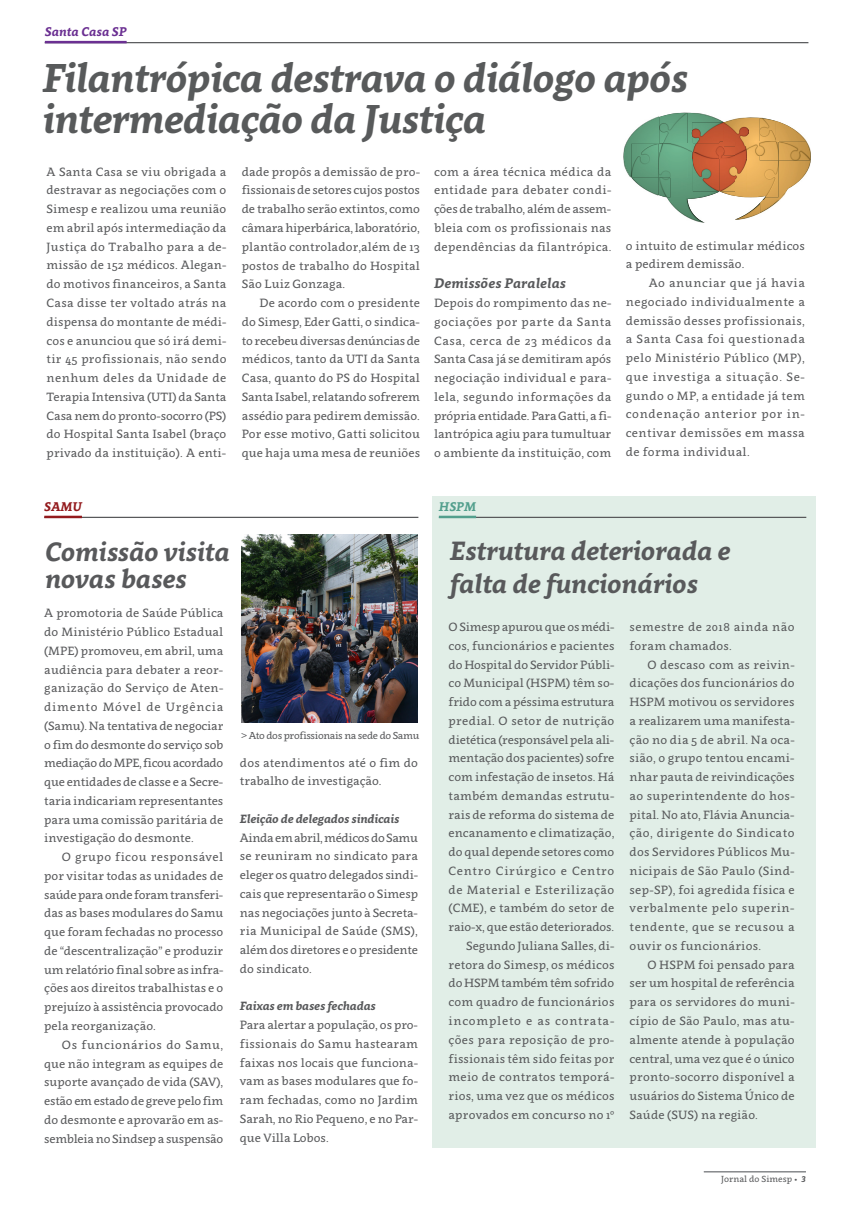
<style>
.page{position:relative;width:851px;height:1205px;background:#fff}
.page>*{position:absolute;margin:0;border:0;box-sizing:border-box;transform-origin:0 0}
.t1{font:italic 700 40px/41.2px "Clavo";letter-spacing:-.02em;color:#585a5b}
.t2{font:italic 700 26.25px/27.5px "Clavo";letter-spacing:-.01em;color:#58595b}
.t3{font:italic 700 13.75px "Clavo";letter-spacing:.01em;color:#58595b}
.t4{font:italic 700 12.5px "Clavo";color:#6b3092}
.t5{font:italic 700 12.5px "Clavo";color:#931a1d}
.t6{font:italic 700 12.5px "Clavo";color:#539f8d}
.t7{font:11.88px/18.8px "Clavo";letter-spacing:.01em;color:#58595b;text-align:justify}
.t8{font:italic 700 11.88px "Clavo";letter-spacing:-.01em;color:#58595b}
.t9{font:11.88px/18.8px "Clavo";letter-spacing:.035em;color:#58595b}
.t10{font:10px "Clavo";letter-spacing:-.035em;color:#58595b}
.t11{font:8.75px "Clavo";color:#58595b}
.s1{font-weight:700;font-style:italic}
</style>
<div class="page">
<div style="left:432px;top:496px;width:383px;height:652px;background:#e1eee7"></div>
<hr style="left:45px;top:42px;width:763px;height:1px;background:#58595b">
<hr style="left:45px;top:41px;width:82px;height:2px;background:#6b3092">
<hr style="left:44px;top:517px;width:374px;height:1px;background:#58595b">
<hr style="left:439px;top:517px;width:367px;height:1px;background:#58595b">
<hr style="left:44px;top:516px;width:38px;height:2px;background:#931a1d">
<hr style="left:439px;top:516px;width:37px;height:2px;background:#539f8d">
<hr style="left:703px;top:1171px;width:102px;height:1px;background:#808285">
<img style="left:241px;top:534px;width:177px;height:188px">
<svg style="left:623px;top:113px;width:187px;height:110px"></svg>
<p class="t4" style="left:45px;top:23px;width:83px">Santa Casa SP</p>
<h1 class="t1" style="left:42px;top:56px;width:647px">Filantrópica destrava o diálogo após intermediação da Justiça</h1>
<p class="t7" style="left:47px;top:162px;width:181px">A Santa Casa se viu obrigada a destravar as negociações com o Simesp e realizou uma reunião em abril após intermediação da Justiça do Trabalho para a de&shy;missão de 152 médicos. Alegan&shy;do motivos financeiros, a Santa Casa disse ter voltado atrás na dispensa do montante de médi&shy;cos e anunciou que só irá demi&shy;tir 45 profissionais, não sendo nenhum deles da Unidade de Terapia Intensiva (UTI) da Santa Casa nem do pronto-socorro (PS) do Hospital Santa Isabel (braço privado da instituição). A enti-</p>
<p class="t7" style="left:242px;top:162px;width:180px">dade propôs a demissão de pro&shy;fissionais de setores cujos postos de trabalho serão extintos, como câmara hiperbárica, laboratório, plantão controlador,além de 13 postos de trabalho do Hospital São Luiz Gonzaga.</p>
<p class="t7" style="left:434px;top:162px;width:179px">com a área técnica médica da entidade para debater condi&shy;ções de trabalho, além de assem&shy;bleia com os profissionais nas dependências da filantrópica.</p>
<p class="t3" style="left:434px;top:273px;width:133px">Demissões Paralelas</p>
<p class="t7" style="left:434px;top:293px;width:179px">Depois do rompimento das ne&shy;gociações por parte da Santa Casa, cerca de 23 médicos da Santa Casa já se demitiram após negociação individual e para&shy;lela, segundo informações da própria entidade. Para Gatti, a fi&shy;lantrópica agiu para tumultuar o ambiente da instituição, com</p>
<p class="t7" style="left:625px;top:236px;width:180px">o intuito de estimular médicos a pedirem demissão.</p>
<p class="t7" style="left:625px;top:273px;width:181px;text-indent:23px">Ao anunciar que já havia negociado individualmente a demissão desses profissionais, a Santa Casa foi questionada pelo Ministério Público (MP), que investiga a situação. Se&shy;gundo o MP, a entidade já tem condenação anterior por in&shy;centivar demissões em massa de forma individual.</p>
<p class="t7" style="left:242px;top:293px;width:180px;text-indent:18px">De acordo com o presidente do Simesp, Eder Gatti, o sindica&shy;to recebeu diversas denúncias de médicos, tanto da UTI da Santa Casa, quanto do PS do Hospital Santa Isabel, relatando sofrerem assédio para pedirem demissão.<br>Por esse motivo, Gatti solicitou que haja uma mesa de reuniões</p>
<p class="t5" style="left:44px;top:498px;width:39px">SAMU</p>
<p class="t6" style="left:439px;top:498px;width:39px">HSPM</p>
<h2 class="t2" style="left:45px;top:536px;width:186px">Comissão visita novas bases</h2>
<h2 class="t2" style="left:449px;top:534px;width:282px;line-height:32.5px">Estrutura deteriorada e falta de funcionários</h2>
<p class="t7" style="left:44px;top:603px;width:181px">A promotoria de Saúde Pública do Ministério Público Estadual (MPE) promoveu, em abril, uma audiência para debater a reor&shy;ganização do Serviço de Aten&shy;dimento Móvel de Urgência (Samu). Na tentativa de negociar o fim do desmonte do serviço sob mediação do MPE, ficou acordado que entidades de classe e a Secre&shy;taria indicariam representantes para uma comissão paritária de investigação do desmonte.</p>
<p class="t7" style="left:44px;top:847px;width:181px;text-indent:18px">O grupo ficou responsável por visitar todas as unidades de saúde para onde foram transferi&shy;das as bases modulares do Samu que foram fechadas no processo de “descentralização” e produzir um relatório final sobre as infra&shy;ções aos direitos trabalhistas e o prejuízo à assistência provocado pela reorganização.</p>
<p class="t7" style="left:44px;top:1035px;width:180px;text-indent:18px">Os funcionários do Samu, que não integram as equipes de suporte avançado de vida (SAV), estão em estado de greve pelo fim do desmonte e aprovarão em as&shy;sembleia no Sindsep a suspensão</p>
<p class="t10" style="left:241px;top:728px;width:180px">&gt; Ato dos profissionais na sede do Samu</p>
<p class="t7" style="left:240px;top:752px;width:180px">dos atendimentos até o fim do trabalho de investigação.</p>
<p class="t8" style="left:240px;top:810px;width:161px">Eleição de delegados sindicais</p>
<p class="t7" style="left:240px;top:827px;width:180px">Ainda em abril, médicos do Samu se reuniram no sindicato para eleger os quatro delegados sindi&shy;cais que representarão o Simesp nas negociações junto à Secreta&shy;ria Municipal de Saúde (SMS), além dos diretores e o presidente do sindicato.</p>
<p class="t8" style="left:240px;top:997px;width:137px">Faixas em bases fechadas</p>
<p class="t7" style="left:240px;top:1015px;width:180px">Para alertar a população, os pro&shy;fissionais do Samu hastearam faixas nos locais que funciona&shy;vam as bases modulares que fo&shy;ram fechadas, como no Jardim Sarah, no Rio Pequeno, e no Par&shy;que Villa Lobos.</p>
<p class="t7" style="left:448px;top:617px;width:167px;text-align:right">O Simesp apurou que os médi&shy;cos, funcionários e pacientes do Hospital do Servidor Públi&shy;co Municipal (HSPM) têm so&shy;frido com a péssima estrutura predial. O setor de nutrição dietética (responsável pela ali&shy;mentação dos pacientes) sofre com infestação de insetos. Há também demandas estrutu&shy;rais de reforma do sistema de encanamento e climatização, do qual depende setores como<br>Centro Cirúrgico e Centro de Material e Esterilização (CME), e também do setor de raio-x, que estão deteriorados.<br>Segundo Juliana Salles, di&shy;retora do Simesp, os médicos do HSPM também têm sofrido com quadro de funcionários incompleto e as contrata&shy;ções para reposição de pro&shy;fissionais têm sido feitas por meio de contratos temporá&shy;rios, uma vez que os médicos aprovados em concurso no 1º</p>
<p class="t9" style="left:629px;top:617px;width:166px">semestre de 2018 ainda não foram chamados.</p>
<p class="t7" style="left:629px;top:655px;width:166px;text-indent:18px">O descaso com as reivin&shy;dicações dos funcionários do HSPM motivou os servidores a realizarem uma manifesta&shy;ção no dia 5 de abril. Na oca&shy;sião, o grupo tentou encami&shy;nhar pauta de reivindicações ao superintendente do hos&shy;pital. No ato, Flávia Anuncia&shy;ção, dirigente do Sindicato dos Servidores Públicos Mu&shy;nicipais de São Paulo (Sind&shy;sep-SP), foi agredida física e verbalmente pelo superin&shy;tendente, que se recusou a ouvir os funcionários.</p>
<p class="t7" style="left:629px;top:955px;width:166px;text-indent:18px">O HSPM foi pensado para ser um hospital de referência para os servidores do muni&shy;cípio de São Paulo, mas atu&shy;almente atende à população central, uma vez que é o único pronto-socorro disponível a usuários do Sistema Único de Saúde (SUS) na região.</p>
<p class="t11" style="left:721px;top:1172px;width:86px">Jornal do Simesp • <span class="s1">3</span></p>
</div>
